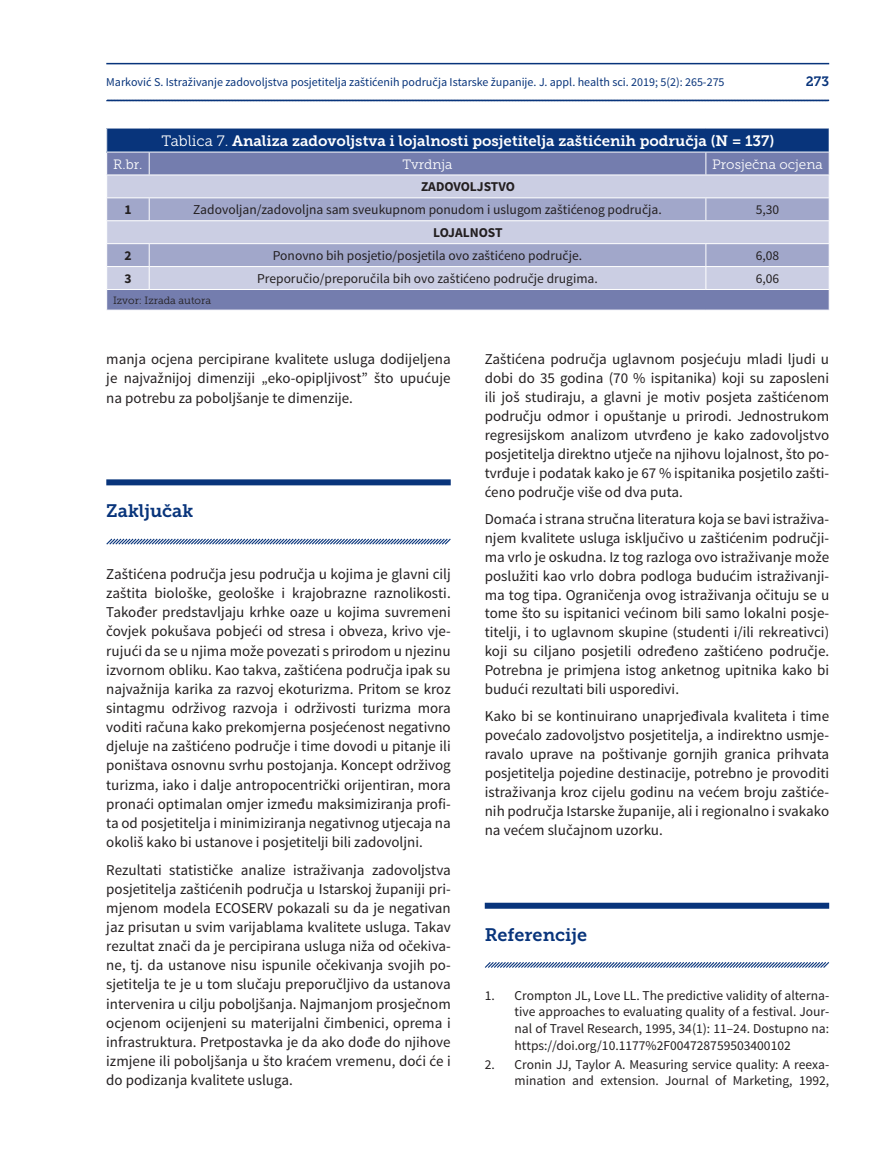
<style>
.page{position:relative;width:893px;height:1149px;background:#fff}
.page>*{position:absolute;margin:0;border:0;box-sizing:border-box;transform-origin:0 0}
.a{font:18px "Museo Slab 700";color:#08347b}
.text{font:15px/19px "Source Sans Pro";color:#231f20;text-align:justify}
.tablica_naslov{font:15px "Museo Slab 700";color:#fff}
.tablica{font:13.5px/16.6px "Source Sans Pro";color:#231f20;text-align:justify}
.tablica-podnaslov{font:13.5px "Museo Slab 300";color:#fff}
.tablica-2{font:700 13.5px "Source Sans Pro";color:#231f20}
.t1{font:13.5px "Museo Slab 700";color:#08347b}
.t2{font:12px "Source Sans Pro";color:#08347b}
.tablica-fus{font:10.5px "Museo Slab 300";color:#231f20}
.s1{font-family:"Museo Slab 300"}
</style>
<div class="page">
<hr style="left:106px;top:63px;width:723px;height:1px;background:#08347b">
<svg style="left:106px;top:99px;width:723px;height:2px"></svg>
<div style="left:485px;top:902px;width:344px;height:6px;background:#08347b"></div>
<svg style="left:484px;top:962px;width:346px;height:6px;background:#8fa3c3"></svg>
<div style="left:106px;top:479px;width:345px;height:6px;background:#08347b"></div>
<svg style="left:106px;top:538px;width:345px;height:7px"></svg>
<div style="left:107px;top:128px;width:722px;height:24px;background:#08347b"></div>
<div style="left:107px;top:153px;width:722px;height:156px;background:#747dae"></div>
<div style="left:107px;top:175px;width:722px;height:114px;background:#cbcee3"></div>
<svg style="left:107px;top:198px;width:722px;height:68px;background:#b0b5d2"></svg>
<hr style="left:106px;top:128px;width:43px;height:1px;background:#fff">
<hr style="left:149px;top:128px;width:557px;height:1px;background:#fff">
<hr style="left:706px;top:128px;width:124px;height:1px;background:#fff">
<svg style="left:149px;top:152px;width:1px;height:22px"></svg>
<svg style="left:705px;top:152px;width:1px;height:22px"></svg>
<hr style="left:106px;top:174px;width:43px;height:1px;background:#fff">
<hr style="left:149px;top:174px;width:557px;height:1px;background:#fff">
<hr style="left:706px;top:174px;width:124px;height:1px;background:#fff">
<hr style="left:106px;top:197px;width:43px;height:1px;background:#fff">
<hr style="left:149px;top:197px;width:557px;height:1px;background:#fff">
<svg style="left:149px;top:198px;width:1px;height:22px"></svg>
<hr style="left:706px;top:197px;width:124px;height:1px;background:#fff">
<svg style="left:705px;top:198px;width:1px;height:22px"></svg>
<hr style="left:106px;top:220px;width:43px;height:1px;background:#fff">
<hr style="left:149px;top:220px;width:557px;height:1px;background:#fff">
<hr style="left:706px;top:220px;width:124px;height:1px;background:#fff">
<hr style="left:106px;top:243px;width:43px;height:1px;background:#fff">
<hr style="left:149px;top:243px;width:557px;height:1px;background:#fff">
<hr style="left:706px;top:243px;width:124px;height:1px;background:#fff">
<hr style="left:106px;top:266px;width:43px;height:1px;background:#fff">
<hr style="left:149px;top:266px;width:557px;height:1px;background:#fff">
<svg style="left:149px;top:244px;width:1px;height:45px"></svg>
<hr style="left:706px;top:266px;width:124px;height:1px;background:#fff">
<svg style="left:705px;top:244px;width:1px;height:45px"></svg>
<hr style="left:106px;top:289px;width:43px;height:1px;background:#fff">
<svg style="left:106px;top:128px;width:1px;height:47px"></svg>
<hr style="left:149px;top:289px;width:557px;height:1px;background:#fff">
<hr style="left:706px;top:289px;width:124px;height:1px;background:#fff">
<p class="t2" style="left:106px;top:74px;width:620px">Marković S. Istraživanje zadovoljstva posjetitelja zaštićenih područja Istarske županije. J. appl. health sci. 2019; 5(2): 265-275</p>
<p class="t1" style="left:806px;top:73px;width:25px">273</p>
<p class="tablica_naslov" style="left:161px;top:132px;width:615px"><span class="s1">Tablica 7.</span> Analiza zadovoljstva i lojalnosti posjetitelja zaštićenih područja (N = 137)</p>
<p class="tablica-podnaslov" style="left:113px;top:156px;width:31px">R.br.</p>
<p class="tablica-podnaslov" style="left:402px;top:156px;width:52px">Tvrdnja</p>
<p class="tablica-podnaslov" style="left:712px;top:156px;width:112px">Prosječna ocjena</p>
<p class="tablica-2" style="left:421px;top:178px;width:95px">ZADOVOLJSTVO</p>
<p class="tablica-2" style="left:124px;top:201px;width:9px">1</p>
<p class="tablica" style="left:193px;top:202px;width:470px">Zadovoljan/zadovoljna sam sveukupnom ponudom i uslugom zaštićenog područja.</p>
<p class="tablica" style="left:756px;top:202px;width:25px">5,30</p>
<p class="tablica-2" style="left:433px;top:224px;width:71px">LOJALNOST</p>
<p class="tablica-2" style="left:124px;top:247px;width:9px">2</p>
<p class="tablica" style="left:273px;top:247px;width:311px">Ponovno bih posjetio/posjetila ovo zaštićeno područje.</p>
<p class="tablica" style="left:756px;top:247px;width:25px">6,08</p>
<p class="tablica-2" style="left:124px;top:270px;width:9px">3</p>
<p class="tablica" style="left:257px;top:270px;width:342px">Preporučio/preporučila bih ovo zaštićeno područje drugima.</p>
<p class="tablica" style="left:756px;top:270px;width:25px">6,06</p>
<p class="tablica-fus" style="left:113px;top:294px;width:100px">Izvor: Izrada autora</p>
<p class="text" style="left:106px;top:350px;width:346px">manja ocjena percipirane kvalitete usluga dodijeljena je najvažnijoj dimenziji „eko-opipljivost” što upućuje na potrebu za poboljšanje te dimenzije.</p>
<p class="a" style="left:106px;top:500px;width:89px">Zaključak</p>
<p class="text" style="left:106px;top:564px;width:346px">Zaštićena područja jesu područja u kojima je glavni cilj zaštita biološke, geološke i krajobrazne raznolikosti.<br>Također predstavljaju krhke oaze u kojima suvremeni čovjek pokušava pobjeći od stresa i obveza, krivo vje&shy;rujući da se u njima može povezati s prirodom u njezinu izvornom obliku. Kao takva, zaštićena područja ipak su najvažnija karika za razvoj ekoturizma. Pritom se kroz sintagmu održivog razvoja i održivosti turizma mora voditi računa kako prekomjerna posjećenost negativno djeluje na zaštićeno područje i time dovodi u pitanje ili poništava osnovnu svrhu postojanja. Koncept održivog turizma, iako i dalje antropocentrički orijentiran, mora pronaći optimalan omjer između maksimiziranja profi&shy;ta od posjetitelja i minimiziranja negativnog utjecaja na okoliš kako bi ustanove i posjetitelji bili zadovoljni.</p>
<p class="text" style="left:106px;top:860px;width:346px">Rezultati statističke analize istraživanja zadovoljstva posjetitelja zaštićenih područja u Istarskoj županiji pri&shy;mjenom modela ECOSERV pokazali su da je negativan jaz prisutan u svim varijablama kvalitete usluga. Takav rezultat znači da je percipirana usluga niža od očekiva&shy;ne, tj. da ustanove nisu ispunile očekivanja svojih po&shy;sjetitelja te je u tom slučaju preporučljivo da ustanova intervenira u cilju poboljšanja. Najmanjom prosječnom ocjenom ocijenjeni su materijalni čimbenici, oprema i infrastruktura. Pretpostavka je da ako dođe do njihove izmjene ili poboljšanja u što kraćem vremenu, doći će i do podizanja kvalitete usluga.</p>
<p class="text" style="left:485px;top:350px;width:346px">Zaštićena područja uglavnom posjećuju mladi ljudi u dobi do 35 godina (70 % ispitanika) koji su zaposleni ili još studiraju, a glavni je motiv posjeta zaštićenom području odmor i opuštanje u prirodi. Jednostrukom regresijskom analizom utvrđeno je kako zadovoljstvo posjetitelja direktno utječe na njihovu lojalnost, što po&shy;tvrđuje i podatak kako je 67 % ispitanika posjetilo zašti&shy;ćeno područje više od dva puta.</p>
<p class="text" style="left:485px;top:509px;width:346px">Domaća i strana stručna literatura koja se bavi istraživa&shy;njem kvalitete usluga isključivo u zaštićenim područji&shy;ma vrlo je oskudna. Iz tog razloga ovo istraživanje može poslužiti kao vrlo dobra podloga budućim istraživanji&shy;ma tog tipa. Ograničenja ovog istraživanja očituju se u tome što su ispitanici većinom bili samo lokalni posje&shy;titelji, i to uglavnom skupine (studenti i/ili rekreativci) koji su ciljano posjetili određeno zaštićeno područje.<br>Potrebna je primjena istog anketnog upitnika kako bi budući rezultati bili usporedivi.</p>
<p class="text" style="left:485px;top:707px;width:346px">Kako bi se kontinuirano unaprjeđivala kvaliteta i time povećalo zadovoljstvo posjetitelja, a indirektno usmje&shy;ravalo uprave na poštivanje gornjih granica prihvata posjetitelja pojedine destinacije, potrebno je provoditi istraživanja kroz cijelu godinu na većem broju zaštiće&shy;nih područja Istarske županije, ali i regionalno i svakako na većem slučajnom uzorku.</p>
<p class="a" style="left:485px;top:923px;width:104px">Referencije</p>
<p class="tablica" style="left:514px;top:986px;width:316px;text-indent:-30px">1. Crompton JL, Love LL. The predictive validity of alterna&shy;tive approaches to evaluating quality of a festival. Jour&shy;nal of Travel Research, 1995, 34(1): 11–24. Dostupno na: https://doi.org/10.1177%2F004728759503400102</p>
<p class="tablica" style="left:485px;top:1055px;width:346px;text-align:right">2. Cronin JJ, Taylor A. Measuring service quality: A reexa&shy;mination and extension. Journal of Marketing, 1992,</p>
</div>
